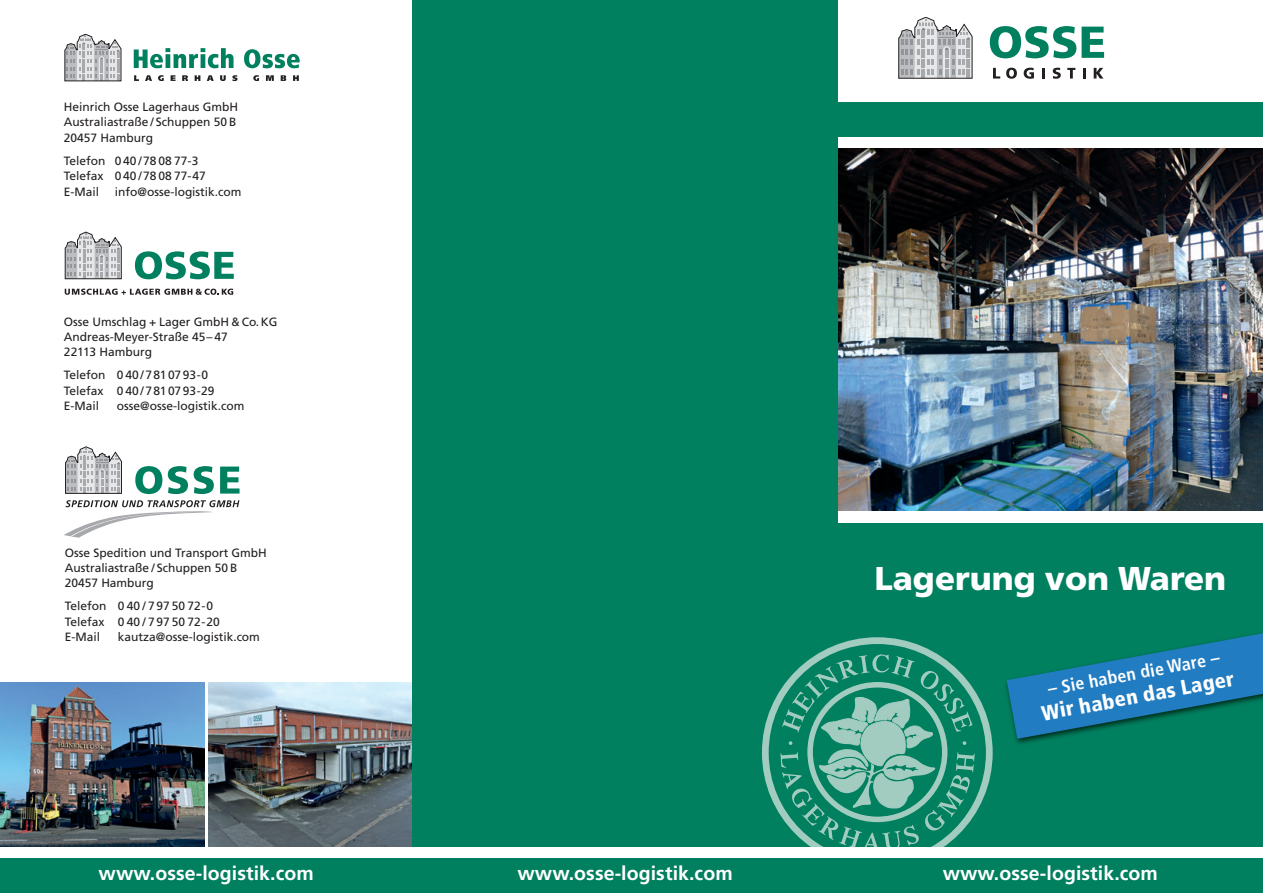
<style>
.page{position:relative;width:1263px;height:893px;background:#fff}
.page>*{position:absolute;margin:0;border:0;box-sizing:border-box;transform-origin:0 0}
.t1{font:900 33px "Frutiger";color:#fff}
.t2{font:900 condensed 21px "Frutiger";color:#fff}
.t3{font:700 19.5px "Frutiger";letter-spacing:.005em;color:#fff}
.t4{font:700 condensed 18px "Frutiger";color:#fff}
.t5{font:12px/15.5px "Frutiger";color:#231f20}
</style>
<div class="page">
<img style="left:208px;top:683px;width:204px;height:163px">
<img style="left:838px;top:149px;width:425px;height:361px">
<div style="left:412px;top:0;width:426px;height:846px;background:#00805f"></div>
<div style="left:0;top:859px;width:1263px;height:34px;background:#00805f"></div>
<div style="left:830px;top:523px;width:433px;height:323px;background:#00805f"></div>
<svg style="left:135px;top:466px;width:27px;height:28px"></svg>
<svg style="left:168px;top:466px;width:20px;height:28px"></svg>
<svg style="left:194px;top:466px;width:20px;height:28px"></svg>
<svg style="left:220px;top:467px;width:20px;height:27px"></svg>
<svg style="left:65px;top:447px;width:57px;height:47px;background:#bebfc1"></svg>
<svg style="left:64px;top:500px;width:175px;height:38px"></svg>
<svg style="left:65px;top:232px;width:57px;height:47px;background:#c0c1c3"></svg>
<svg style="left:135px;top:251px;width:99px;height:28px"></svg>
<svg style="left:65px;top:289px;width:168px;height:6px"></svg>
<svg style="left:65px;top:34px;width:56px;height:47px;background:#c1c2c4"></svg>
<svg style="left:134px;top:48px;width:99px;height:20px"></svg>
<svg style="left:244px;top:49px;width:56px;height:19px"></svg>
<svg style="left:134px;top:75px;width:5px;height:6px"></svg>
<svg style="left:145px;top:75px;width:7px;height:6px"></svg>
<svg style="left:158px;top:75px;width:6px;height:6px"></svg>
<svg style="left:171px;top:75px;width:5px;height:6px"></svg>
<svg style="left:182px;top:75px;width:6px;height:6px"></svg>
<svg style="left:195px;top:75px;width:5px;height:6px"></svg>
<svg style="left:207px;top:75px;width:7px;height:6px"></svg>
<svg style="left:220px;top:75px;width:6px;height:6px"></svg>
<svg style="left:232px;top:75px;width:6px;height:6px"></svg>
<svg style="left:253px;top:75px;width:6px;height:6px"></svg>
<svg style="left:266px;top:75px;width:8px;height:6px"></svg>
<svg style="left:281px;top:75px;width:5px;height:6px"></svg>
<svg style="left:293px;top:75px;width:6px;height:6px"></svg>
<svg style="left:898px;top:17px;width:74px;height:62px;background:#c1c2c4"></svg>
<svg style="left:990px;top:26px;width:114px;height:32px"></svg>
<svg style="left:993px;top:68px;width:7px;height:11px"></svg>
<svg style="left:1006px;top:68px;width:11px;height:11px"></svg>
<svg style="left:1024px;top:68px;width:10px;height:11px"></svg>
<svg style="left:1042px;top:68px;width:3px;height:11px"></svg>
<svg style="left:1053px;top:68px;width:8px;height:11px"></svg>
<svg style="left:1067px;top:68px;width:8px;height:11px"></svg>
<svg style="left:1083px;top:68px;width:3px;height:11px"></svg>
<svg style="left:1094px;top:68px;width:9px;height:11px"></svg>
<svg style="left:762px;top:637px;width:231px;height:178px"></svg>
<svg style="left:780px;top:654px;width:195px;height:192px"></svg>
<img style="left:0;top:683px;width:204px;height:163px">
<svg style="left:1007px;top:633px;width:256px;height:106px"></svg>
<div style="left:828px;top:102px;width:435px;height:34px;background:#00805f"></div>
<p class="t5" style="left:64px;top:100px;width:176px">Heinrich Osse Lagerhaus GmbH<br>Australiastraße / Schuppen 50 B<br>20457 Hamburg</p>
<p class="t5" style="left:64px;top:154px;width:143px">Telefon 0 40 /78 08 77-3<br>Telefax 0 40 /78 08 77-47<br>E-Mail</p>
<p class="t5" style="left:115px;top:185px;width:128px">info@osse-logistik.com</p>
<p class="t5" style="left:64px;top:315px;width:215px">Osse Umschlag + Lager GmbH &amp; Co.KG<br>Andreas-Meyer-Straße 45– 47<br>22113 Hamburg</p>
<p class="t5" style="left:64px;top:368px;width:152px">Telefon 0 40 /78107 93-0<br>Telefax 0 40 /78107 93-29<br>E-Mail</p>
<p class="t5" style="left:117px;top:399px;width:129px">osse@osse-logistik.com</p>
<p class="t5" style="left:65px;top:546px;width:204px">Osse Spedition und Transport GmbH<br>Australiastraße / Schuppen 50 B<br>20457 Hamburg</p>
<p class="t5" style="left:65px;top:599px;width:157px">Telefon 0 40 / 7 97 50 72-0<br>Telefax 0 40 / 7 97 50 72-20<br>E-Mail</p>
<p class="t5" style="left:118px;top:630px;width:144px">kautza@osse-logistik.com</p>
<h3 class="t3" style="left:99px;top:865px;width:217px">www.osse-logistik.com</h3>
<h1 class="t1" style="left:874px;top:566px;width:353px">Lagerung von Waren</h1>
<h3 class="t4" style="left:1047px;top:681px;width:176px;rotate:-10deg">– Sie haben die Ware –</h3>
<h2 class="t2" style="left:1040px;top:705px;width:197px;rotate:-10deg">Wir haben das Lager</h2>
<h3 class="t3" style="left:517px;top:865px;width:217px">www.osse-logistik.com</h3>
<h3 class="t3" style="left:943px;top:865px;width:217px">www.osse-logistik.com</h3>
</div>
